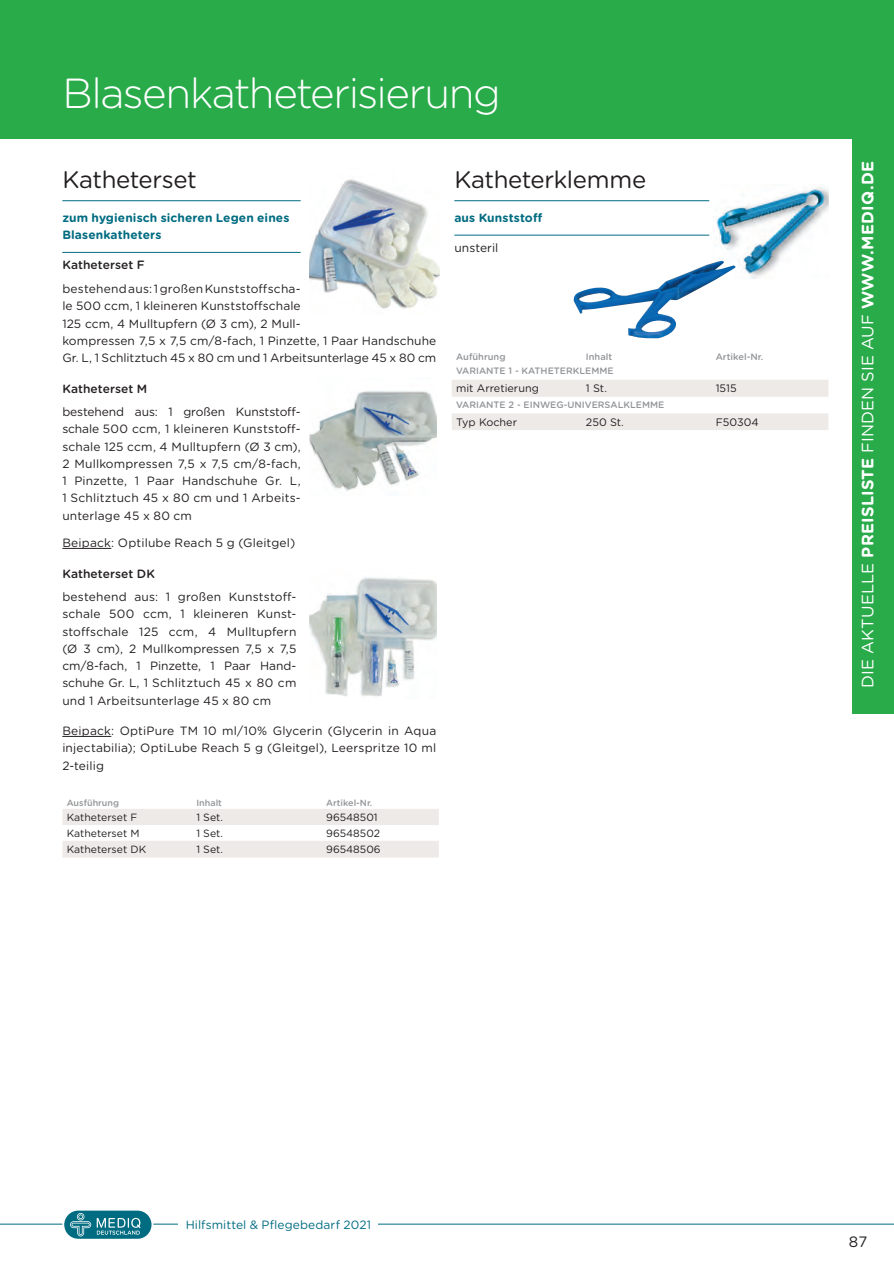
<style>
.page{position:relative;width:894px;height:1261px;background:#fff}
.page>*{position:absolute;margin:0;border:0;box-sizing:border-box;transform-origin:0 0}
.t1{font:300 42px "Gotham Rounded";letter-spacing:-.035em;color:#fff}
.t2{font:24px "Gotham Rounded";letter-spacing:-.015em;color:#231f20}
.t3{font:16.5px "Gotham Rounded";letter-spacing:.005em;color:#fff}
.t4{font:15px "Gotham Rounded";color:#231f20}
.t5{font:12px/17.2px "Gotham Rounded";letter-spacing:.01em;color:#231f20;text-align:justify}
.t6{font:700 12px/17.2px "Gotham Rounded";letter-spacing:.005em;color:#006c81}
.t7{font:500 12px "Gotham Rounded";letter-spacing:.005em;color:#231f20}
.t8{font:12px "Gotham Rounded";letter-spacing:.01em;color:#006c81}
.t9{font:10.8px "Gotham Rounded";color:#231f20}
.t10{font:10.5px "Gotham Rounded";color:#231f20}
.t11{font:500 9.3px "Gotham Rounded";color:#939598}
.t12{font:500 9px "Gotham Rounded";color:#939598}
.s1{font-weight:700}
</style>
<div class="page">
<div style="left:0;top:0;width:893px;height:139px;background:#29ab4a"></div>
<hr style="left:0;top:1223px;width:893px;height:1px;background:#006c81">
<svg style="left:62px;top:1208px;width:91px;height:31px"></svg>
<div style="left:64px;top:1210px;width:87px;height:28px;background:#006c81;border-radius:14px"></div>
<svg style="left:70px;top:1212px;width:21px;height:24px"></svg>
<svg style="left:97px;top:1217px;width:43px;height:17px"></svg>
<div style="left:179px;top:1218px;width:199px;height:12px;background:#fff"></div>
<div style="left:851px;top:135px;width:42px;height:578px;background:#29ab4a"></div>
<hr style="left:62px;top:200px;width:238px;height:1px;background:#006c81">
<hr style="left:62px;top:252px;width:238px;height:1px;background:#006c81">
<hr style="left:62px;top:548px;width:49px;height:1px;background:#231f20">
<hr style="left:62px;top:736px;width:49px;height:1px;background:#231f20">
<hr style="left:454px;top:200px;width:255px;height:1px;background:#006c81">
<hr style="left:454px;top:235px;width:255px;height:1px;background:#006c81">
<svg style="left:452px;top:380px;width:376px;height:50px"></svg>
<img style="left:713px;top:186px;width:115px;height:93px">
<img style="left:573px;top:261px;width:163px;height:78px">
<img style="left:309px;top:179px;width:130px;height:130px">
<img style="left:309px;top:391px;width:127px;height:101px">
<img style="left:309px;top:577px;width:127px;height:120px">
<svg style="left:62px;top:809px;width:376px;height:48px"></svg>
<h1 class="t1" style="left:62px;top:65px;width:440px">Blasenkatheterisierung</h1>
<h2 class="t2" style="left:62px;top:163px;width:136px">Katheterset</h2>
<p class="t6" style="left:62px;top:209px;width:228px">zum hygienisch sicheren Legen eines<br>Blasenkatheters</p>
<p class="t7" style="left:62px;top:256px;width:84px">Katheterset F</p>
<p class="t5" style="left:62px;top:280px;width:375px;text-align:left">bestehend aus: 1 großen Kunststoffscha-<br>le 500 ccm, 1 kleineren Kunststoffschale<br>125 ccm, 4 Mulltupfern (Ø 3 cm), 2 Mull-<br>kompressen 7,5 x 7,5 cm/8-fach, 1 Pinzette, 1 Paar Handschuhe Gr. L, 1 Schlitztuch 45 x 80 cm und 1 Arbeitsunterlage 45 x 80 cm</p>
<p class="t7" style="left:62px;top:379px;width:86px">Katheterset M</p>
<p class="t5" style="left:62px;top:402px;width:240px">bestehend aus: 1 großen Kunststoff&shy;schale 500 ccm, 1 kleineren Kunststoff&shy;schale 125 ccm, 4 Mulltupfern (Ø 3 cm), 2 Mullkompressen 7,5 x 7,5 cm/8-fach, 1 Pinzette, 1 Paar Handschuhe Gr. L, 1 Schlitztuch 45 x 80 cm und 1 Arbeits&shy;unterlage 45 x 80 cm</p>
<p class="t5" style="left:62px;top:533px;width:234px">Beipack: Optilube Reach 5 g (Gleitgel)</p>
<p class="t7" style="left:62px;top:564px;width:94px">Katheterset DK</p>
<p class="t5" style="left:62px;top:587px;width:235px">bestehend aus: 1 großen Kunststoff&shy;schale 500 ccm, 1 kleineren Kunst&shy;stoffschale 125 ccm, 4 Mulltupfern (Ø 3 cm), 2 Mullkompressen 7,5 x 7,5 cm/8-fach, 1 Pinzette, 1 Paar Hand&shy;schuhe Gr. L, 1 Schlitztuch 45 x 80 cm und 1 Arbeitsunterlage 45 x 80 cm</p>
<p class="t5" style="left:62px;top:721px;width:375px">Beipack: OptiPure TM 10 ml/10% Glycerin (Glycerin in Aqua injectabilia); OptiLube Reach 5 g (Gleitgel), Leerspritze 10 ml 2-teilig</p>
<p class="t12" style="left:67px;top:796px;width:54px">Ausführung</p>
<p class="t12" style="left:196px;top:796px;width:27px">Inhalt</p>
<p class="t12" style="left:326px;top:796px;width:48px">Artikel-Nr.</p>
<p class="t10" style="left:67px;top:809px;width:72px">Katheterset F</p>
<p class="t10" style="left:196px;top:809px;width:28px">1 Set.</p>
<p class="t10" style="left:326px;top:809px;width:53px">96548501</p>
<p class="t10" style="left:67px;top:825px;width:74px">Katheterset M</p>
<p class="t10" style="left:196px;top:825px;width:28px">1 Set.</p>
<p class="t10" style="left:326px;top:825px;width:55px">96548502</p>
<p class="t10" style="left:67px;top:841px;width:81px">Katheterset DK</p>
<p class="t10" style="left:196px;top:841px;width:28px">1 Set.</p>
<p class="t10" style="left:326px;top:841px;width:56px">96548506</p>
<h2 class="t2" style="left:454px;top:163px;width:193px">Katheterklemme</h2>
<p class="t6" style="left:454px;top:209px;width:89px">aus Kunststoff</p>
<p class="t5" style="left:454px;top:239px;width:46px">unsteril</p>
<p class="t11" style="left:456px;top:350px;width:51px">Auführung</p>
<p class="t11" style="left:585px;top:350px;width:28px">Inhalt</p>
<p class="t11" style="left:715px;top:350px;width:49px">Artikel-Nr.</p>
<p class="t11" style="left:456px;top:364px;width:159px">VARIANTE 1 - KATHETERKLEMME</p>
<p class="t9" style="left:456px;top:380px;width:84px">mit Arretierung</p>
<p class="t9" style="left:585px;top:380px;width:23px">1 St.</p>
<p class="t9" style="left:715px;top:380px;width:22px">1515</p>
<p class="t11" style="left:456px;top:397px;width:209px">VARIANTE 2 - EINWEG-UNIVERSALKLEMME</p>
<p class="t9" style="left:456px;top:414px;width:62px">Typ Kocher</p>
<p class="t9" style="left:585px;top:414px;width:39px">250 St.</p>
<p class="t9" style="left:715px;top:414px;width:44px">F50304</p>
<h3 class="t3" style="left:856px;top:687px;width:528px;rotate:-90deg">DIE AKTUELLE <span class="s1">PREISLISTE</span> FINDEN SIE AUF <span class="s1">WWW.MEDIQ.DE</span></h3>
<p class="t8" style="left:186px;top:1216px;width:187px">Hilfsmittel &amp; Pflegebedarf 2021</p>
<p class="t4" style="left:848px;top:1231px;width:20px">87</p>
</div>
